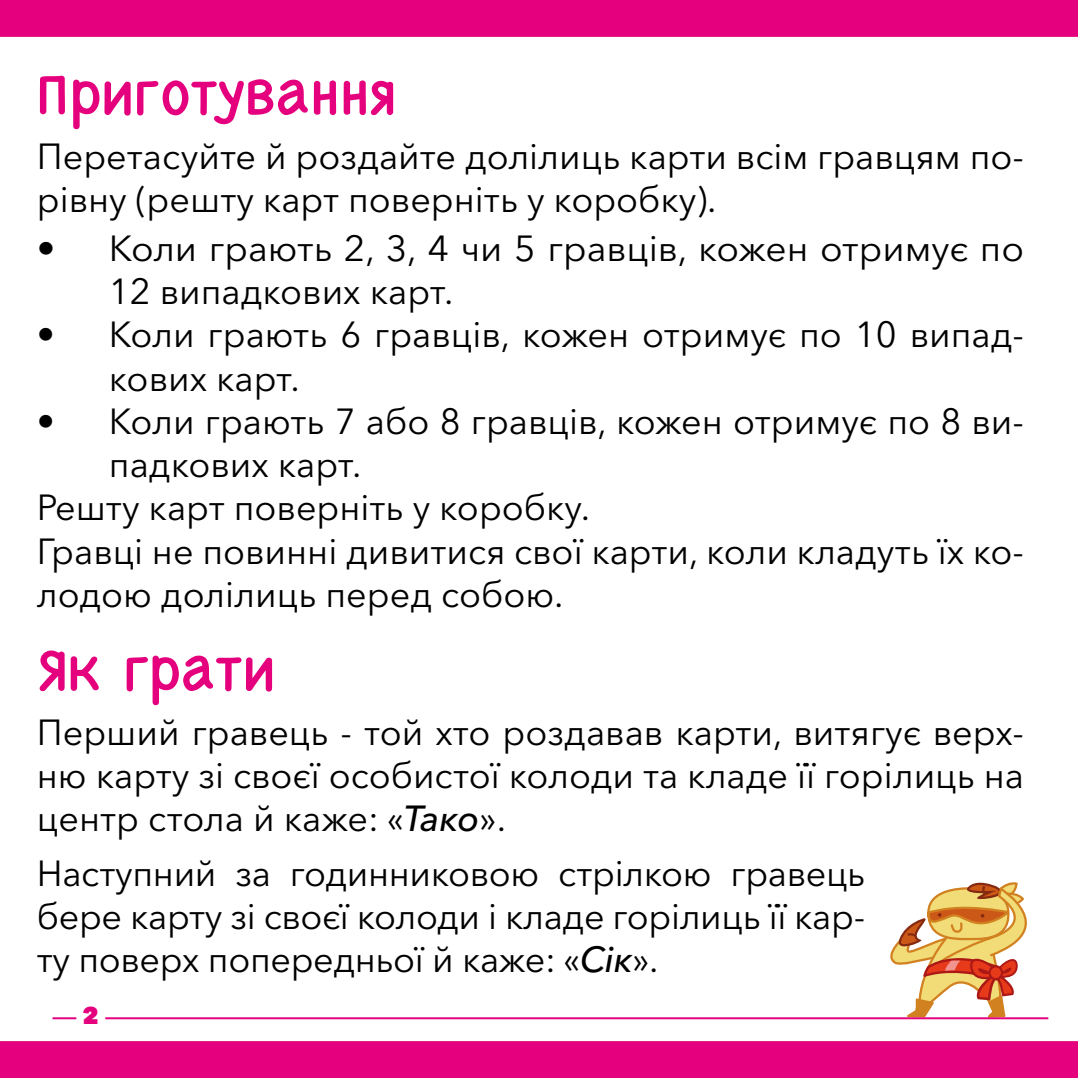
<style>
.page{position:relative;width:1078px;height:1078px;background:#fff}
.page>*{position:absolute;margin:0;border:0;box-sizing:border-box;transform-origin:0 0}
.t1{font:60px "Chalkboard SE";color:#e5007d}
.t2{font:36px/43.2px "Avenir Next Cyr";color:#000}
.t3{font:800 24px "Avenir Next Cyr";color:#e5007d}
.s1{font-weight:500;font-style:italic}
</style>
<div class="page">
<div style="left:0;top:0;width:1077px;height:1077px;background:#e5007d"></div>
<div style="left:0;top:37px;width:1077px;height:1003px;background:#fff"></div>
<svg style="left:882px;top:840px;width:180px;height:193px"></svg>
<hr style="left:52px;top:1016px;width:24px;height:2px;background:#e5007d">
<hr style="left:105px;top:1016px;width:943px;height:2px;background:#e5007d">
<h1 class="t1" style="left:37px;top:41px;width:361px">Приготування</h1>
<p class="t2" style="left:37px;top:134px;width:988px">Перетасуйте й роздайте долілиць карти всім гравцям по&shy;рівну (решту карт поверніть у коробку).</p>
<p class="t2" style="left:37px;top:227px;width:20px">ï</p>
<p class="t2" style="left:109px;top:227px;width:916px">Коли грають 2, 3, 4 чи 5 гравців, кожен отримує по<br>12 випадкових карт.</p>
<p class="t2" style="left:37px;top:313px;width:19px">ï</p>
<p class="t2" style="left:109px;top:313px;width:916px">Коли грають 6 гравців, кожен отримує по 10 випад&shy;кових карт.</p>
<p class="t2" style="left:37px;top:399px;width:19px">ï</p>
<p class="t2" style="left:109px;top:399px;width:916px">Коли грають 7 або 8 гравців, кожен отримує по 8 ви-</p>
<p class="t2" style="left:109px;top:443px;width:254px">падкових карт.</p>
<p class="t2" style="left:37px;top:486px;width:554px">Решту карт поверніть у коробку.</p>
<p class="t2" style="left:37px;top:529px;width:988px">Гравці не повинні дивитися свої карти, коли кладуть їх ко-</p>
<p class="t2" style="left:37px;top:572px;width:528px">лодою долілиць перед собою.</p>
<h1 class="t1" style="left:37px;top:617px;width:240px">Як грати</h1>
<p class="t2" style="left:37px;top:710px;width:988px;text-align:justify">Перший гравець - той хто роздавав карти, витягує верх&shy;ню карту зі своєї особистої колоди та кладе її горілиць на центр стола й каже: «<span class="s1">Тако</span>».</p>
<p class="t2" style="left:37px;top:851px;width:829px;text-align:justify">Наступний за годинниковою стрілкою гравець бере карту зі своєї колоди і кладе горілиць її кар&shy;ту поверх попередньої й каже: «<span class="s1">Сік</span>».</p>
<p class="t3" style="left:83px;top:1001px;width:18px">2</p>
</div>
